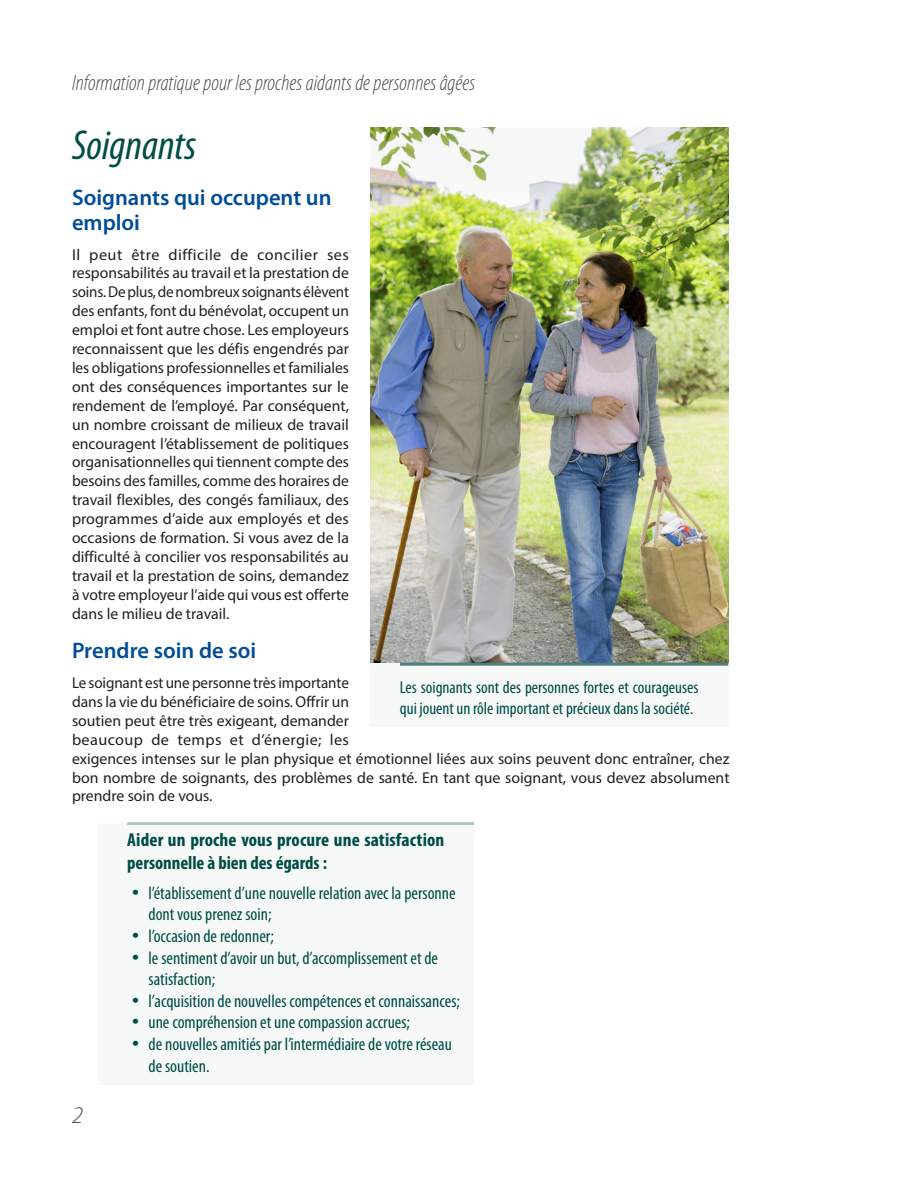
<style>
.page{position:relative;width:918px;height:1188px;background:#fff}
.page>*{position:absolute;margin:0;border:0;box-sizing:border-box;transform-origin:0 0}
.entête{font:italic condensed 42px "Myriad Pro";color:#004c46}
.t1{font:italic 300 24px "Myriad Pro";color:#504d4e}
.t2{font:italic 300 condensed 22.5px "Myriad Pro";color:#504d4e}
.entête_2{font:600 22.5px/24.8px "Myriad Pro";color:#004c97}
.titre_tableau{font:700 condensed 18.75px/22.5px "Myriad Pro";letter-spacing:.005em;color:#004c46}
.t3{font:condensed 18px/21.6px "Myriad Pro";color:#004c46}
.texte_tableau{font:condensed 17.25px/20.7px "Myriad Pro";color:#004c46}
.texte{font:15.75px/18.9px "Myriad Pro";color:#231f20;text-align:justify}
.texte-2{font:15.75px/18.9px "Myriad Pro";color:#231f20;scale:.96 1}
</style>
<div class="page">
<div style="left:98px;top:823px;width:376px;height:261px;background:#f6f9f8"></div>
<hr style="left:127px;top:822px;width:347px;height:3px;background:#b3c6c3">
<img style="left:370px;top:128px;width:358px;height:535px">
<div style="left:370px;top:663px;width:358px;height:64px;background:#f6f9f8"></div>
<hr style="left:400px;top:663px;width:328px;height:3px;background:#4e7e78">
<h3 class="t2" style="left:72px;top:71px;width:405px">Information pratique pour les proches aidants de personnes âgées</h3>
<p class="entête" style="left:72px;top:123px;width:126px">Soignants</p>
<p class="entête_2" style="left:72px;top:185px;width:261px">Soignants qui occupent un emploi</p>
<p class="texte" style="left:72px;top:245px;width:279px">Il peut être difficile de concilier ses responsabilités au travail et la prestation de soins. De plus, de nombreux soignants élèvent des enfants, font du bénévolat, occupent un emploi et font autre chose. Les employeurs reconnaissent que les défis engendrés par les obligations professionnelles et familiales ont des conséquences importantes sur le rendement de l’employé. Par conséquent, un nombre croissant de milieux de travail encouragent l’établissement de politiques organisationnelles qui tiennent compte des besoins des familles, comme des horaires de travail flexibles, des congés familiaux, des programmes d’aide aux employés et des occasions de formation. Si vous avez de la difficulté à concilier vos responsabilités au travail et la prestation de soins, demandez à votre employeur l’aide qui vous est offerte dans le milieu de travail.</p>
<p class="entête_2" style="left:72px;top:638px;width:186px">Prendre soin de soi</p>
<p class="texte-2" style="left:72px;top:673px;width:686px">Le soignant est une personne très importante<br>dans la vie du bénéficiaire de soins. Offrir un<br>soutien peut être très exigeant, demander<br>beaucoup de temps et d’énergie; les<br>exigences intenses sur le plan physique et émotionnel liées aux soins peuvent donc entraîner, chez bon nombre de soignants, des problèmes de santé. En tant que soignant, vous devez absolument prendre soin de vous.</p>
<p class="titre_tableau" style="left:127px;top:829px;width:319px">Aider un proche vous procure une satisfaction personnelle à bien des égards :</p>
<p class="t3" style="left:149px;top:882px;width:309px;text-indent:-17px">• l’établissement d’une nouvelle relation avec la personne dont vous prenez soin;</p>
<p class="t3" style="left:132px;top:926px;width:144px">• l’occasion de redonner;</p>
<p class="t3" style="left:149px;top:947px;width:291px;text-indent:-17px">• le sentiment d’avoir un but, d’accomplissement et de satisfaction;</p>
<p class="t3" style="left:132px;top:990px;width:330px">• l’acquisition de nouvelles compétences et connaissances;</p>
<p class="t3" style="left:132px;top:1012px;width:280px">• une compréhension et une compassion accrues;</p>
<p class="t3" style="left:149px;top:1034px;width:305px;text-indent:-17px">• de nouvelles amitiés par l’intermédiaire de votre réseau de soutien.</p>
<p class="texte_tableau" style="left:400px;top:678px;width:300px">Les soignants sont des personnes fortes et courageuses qui jouent un rôle important et précieux dans la société.</p>
<h2 class="t1" style="left:72px;top:1100px;width:13px">2</h2>
</div>
